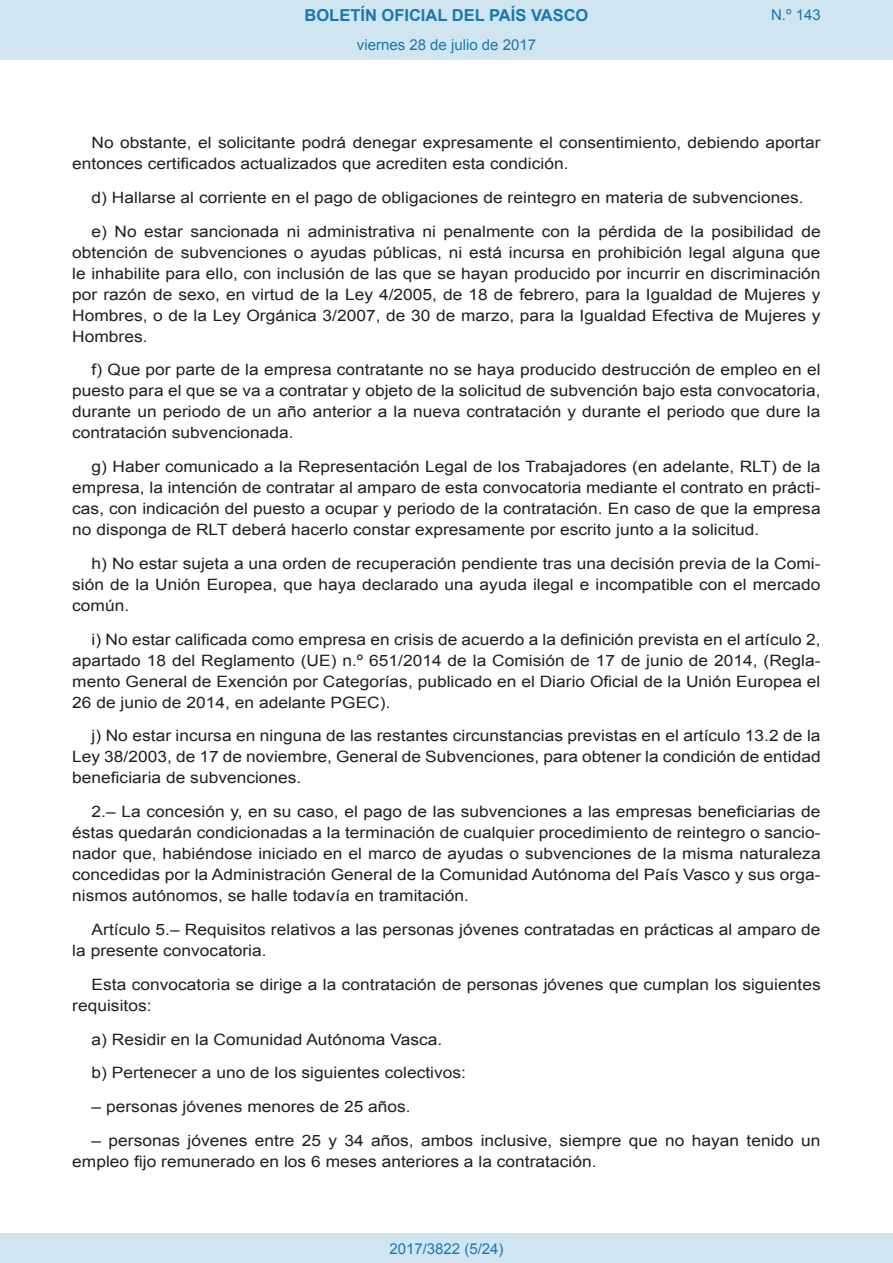
<style>
.page{position:relative;width:893px;height:1263px;background:#fff}
.page>*{position:absolute;margin:0;border:0;box-sizing:border-box;transform-origin:0 0}
.t1{font:700 16.5px "Arial";color:#1879ad}
.BOPVDetalle{font:15.6px/21px "Arial";color:#231f20;text-align:justify;scale:1.11 1}
.Paginacion_Centro{font:15px "Arial";color:#1879ad}
</style>
<div class="page">
<div style="left:0;top:0;width:893px;height:60px;background:#d0e5f0"></div>
<div style="left:0;top:1233px;width:893px;height:30px;background:#d0e5f0"></div>
<p class="t1" style="left:305px;top:4px;width:285px">BOLETÍN OFICIAL DEL PAÍS VASCO</p>
<p class="Paginacion_Centro" style="left:357px;top:35px;width:181px">viernes 28 de julio de 2017</p>
<p class="Paginacion_Centro" style="left:771px;top:5px;width:51px">N.º 143</p>
<p class="BOPVDetalle" style="left:72px;top:132px;width:676px;text-indent:19px">No obstante, el solicitante podrá denegar expresamente el consentimiento, debiendo aportar entonces certificados actualizados que acrediten esta condición.</p>
<p class="BOPVDetalle" style="left:92px;top:187px;width:643px">d) Hallarse al corriente en el pago de obligaciones de reintegro en materia de subvenciones.</p>
<p class="BOPVDetalle" style="left:72px;top:221px;width:676px;text-indent:19px">e) No estar sancionada ni administrativa ni penalmente con la pérdida de la posibilidad de obtención de subvenciones o ayudas públicas, ni está incursa en prohibición legal alguna que le inhabilite para ello, con inclusión de las que se hayan producido por incurrir en discriminación por razón de sexo, en virtud de la Ley 4/2005, de 18 de febrero, para la Igualdad de Mujeres y Hombres, o de la Ley Orgánica 3/2007, de 30 de marzo, para la Igualdad Efectiva de Mujeres y Hombres.</p>
<p class="BOPVDetalle" style="left:72px;top:360px;width:676px;text-indent:19px">f) Que por parte de la empresa contratante no se haya producido destrucción de empleo en el puesto para el que se va a contratar y objeto de la solicitud de subvención bajo esta convocatoria, durante un periodo de un año anterior a la nueva contratación y durante el periodo que dure la contratación subvencionada.</p>
<p class="BOPVDetalle" style="left:72px;top:456px;width:676px;text-indent:19px">g) Haber comunicado a la Representación Legal de los Trabajadores (en adelante, RLT) de la empresa, la intención de contratar al amparo de esta convocatoria mediante el contrato en prácti&shy;cas, con indicación del puesto a ocupar y periodo de la contratación. En caso de que la empresa no disponga de RLT deberá hacerlo constar expresamente por escrito junto a la solicitud.</p>
<p class="BOPVDetalle" style="left:72px;top:553px;width:676px;text-indent:19px">h) No estar sujeta a una orden de recuperación pendiente tras una decisión previa de la Comi&shy;sión de la Unión Europea, que haya declarado una ayuda ilegal e incompatible con el mercado común.</p>
<p class="BOPVDetalle" style="left:72px;top:629px;width:676px;text-indent:19px">i) No estar calificada como empresa en crisis de acuerdo a la definición prevista en el artículo 2, apartado 18 del Reglamento (UE) n.º 651/2014 de la Comisión de 17 de junio de 2014, (Regla&shy;mento General de Exención por Categorías, publicado en el Diario Oficial de la Unión Europea el 26 de junio de 2014, en adelante PGEC).</p>
<p class="BOPVDetalle" style="left:72px;top:726px;width:676px;text-indent:19px">j) No estar incursa en ninguna de las restantes circunstancias previstas en el artículo 13.2 de la Ley 38/2003, de 17 de noviembre, General de Subvenciones, para obtener la condición de entidad beneficiaria de subvenciones.</p>
<p class="BOPVDetalle" style="left:72px;top:801px;width:676px;text-indent:19px">2.– La concesión y, en su caso, el pago de las subvenciones a las empresas beneficiarias de éstas quedarán condicionadas a la terminación de cualquier procedimiento de reintegro o sancio&shy;nador que, habiéndose iniciado en el marco de ayudas o subvenciones de la misma naturaleza concedidas por la Administración General de la Comunidad Autónoma del País Vasco y sus orga&shy;nismos autónomos, se halle todavía en tramitación.</p>
<p class="BOPVDetalle" style="left:72px;top:919px;width:676px;text-indent:19px">Artículo 5.– Requisitos relativos a las personas jóvenes contratadas en prácticas al amparo de la presente convocatoria.</p>
<p class="BOPVDetalle" style="left:72px;top:974px;width:676px;text-indent:19px">Esta convocatoria se dirige a la contratación de personas jóvenes que cumplan los siguientes requisitos:</p>
<p class="BOPVDetalle" style="left:92px;top:1029px;width:317px">a) Residir en la Comunidad Autónoma Vasca.</p>
<p class="BOPVDetalle" style="left:92px;top:1062px;width:339px">b) Pertenecer a uno de los siguientes colectivos:</p>
<p class="BOPVDetalle" style="left:92px;top:1096px;width:289px">– personas jóvenes menores de 25 años.</p>
<p class="BOPVDetalle" style="left:72px;top:1130px;width:676px;text-indent:19px">– personas jóvenes entre 25 y 34 años, ambos inclusive, siempre que no hayan tenido un empleo fijo remunerado en los 6 meses anteriores a la contratación.</p>
<p class="Paginacion_Centro" style="left:389px;top:1238px;width:116px">2017/3822 (5/24)</p>
</div>
